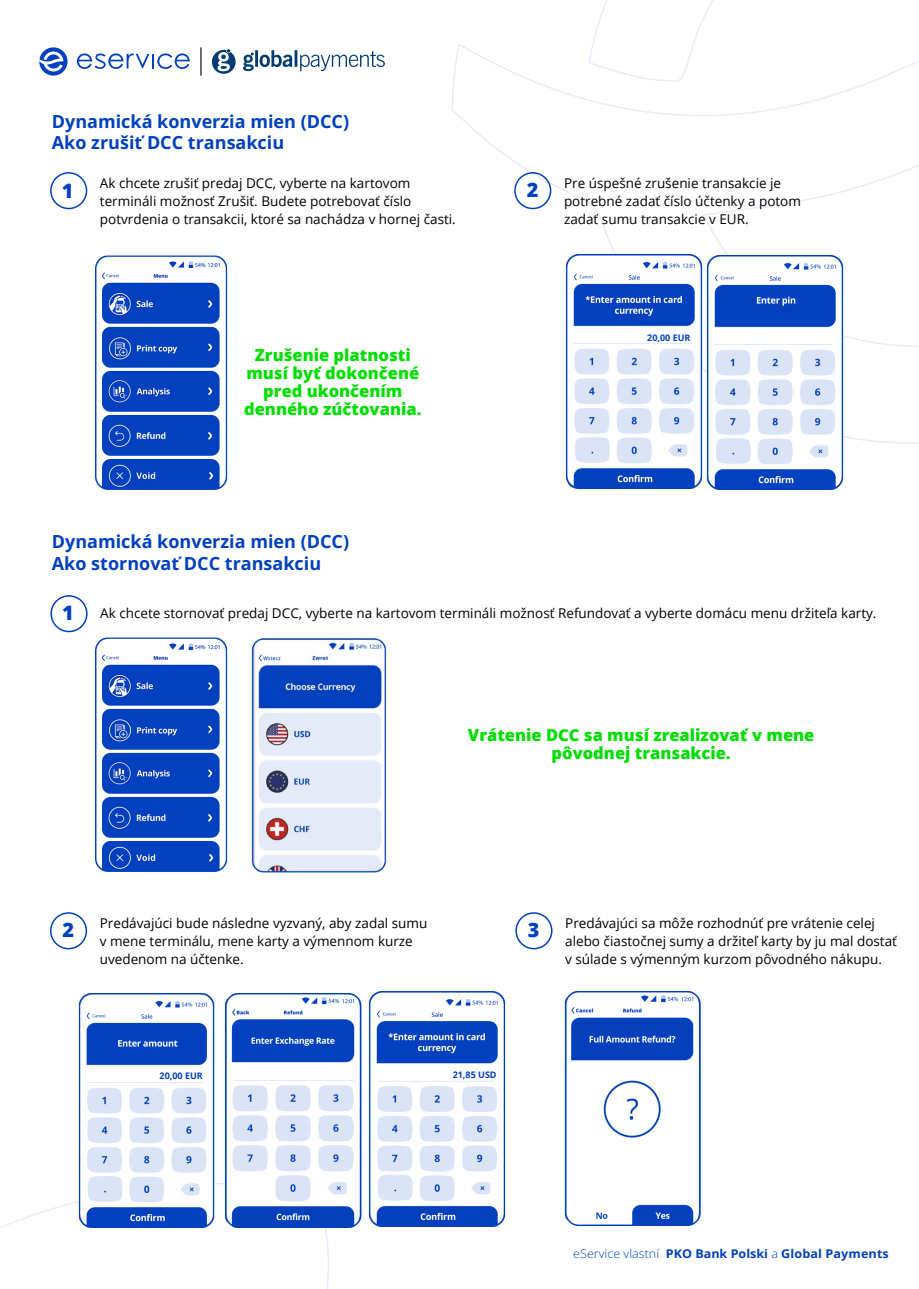
<style>
.page{position:relative;width:919px;height:1289px;background:#fff}
.page>*{position:absolute;margin:0;border:0;box-sizing:border-box;transform-origin:0 0}
.t1{font:800 19.95px "Open Sans";color:#0140be}
.t2{font:700 18px/21.6px "Open Sans";color:#0140be}
.t3{font:800 16.5px/18px "Open Sans";color:#00de02;text-align:center}
.t4{font:13.5px/18px "Open Sans";color:#000}
.t5{font:700 12px "Open Sans";letter-spacing:.01em;color:#0140be;scale:1.05 1}
.t6{font:700 9px "Open Sans";color:#0240be}
.s1{font-weight:300}
</style>
<div class="page">
<svg style="left:0;top:1208px;width:329px;height:80px"></svg>
<svg style="left:212px;top:49px;width:23px;height:25px"></svg>
<svg style="left:243px;top:50px;width:142px;height:21px"></svg>
<svg style="left:77px;top:53px;width:113px;height:16px"></svg>
<svg style="left:39px;top:47px;width:28px;height:29px"></svg>
<hr style="left:200px;top:47px;width:2px;height:29px;background:#414042">
<div style="left:50px;top:172px;width:37px;height:37px;border:2px solid #0140be;border-radius:50%"></div>
<img style="left:259px;top:638px;width:128px;height:234px">
<svg style="left:452px;top:0;width:466px;height:444px"></svg>
<img style="left:564px;top:991px;width:137px;height:235px">
<img style="left:70px;top:622px;width:189px;height:250px">
<img style="left:95px;top:255px;width:133px;height:235px">
<div style="left:51px;top:596px;width:36px;height:35px;background:#fff;border-radius:50%"></div>
<div style="left:50px;top:595px;width:38px;height:37px;border:2px solid #0140be;border-radius:50%"></div>
<div style="left:50px;top:912px;width:37px;height:37px;border:2px solid #0140be;border-radius:50%"></div>
<div style="left:515px;top:912px;width:37px;height:37px;border:2px solid #0140be;border-radius:50%"></div>
<img style="left:247px;top:993px;width:97px;height:259px">
<img style="left:734px;top:231px;width:141px;height:259px">
<div style="left:740px;top:306px;width:74px;height:14px;background:#0040be"></div>
<img style="left:344px;top:991px;width:162px;height:237px">
<img style="left:53px;top:993px;width:194px;height:259px">
<div style="left:147px;top:1069px;width:59px;height:11px;background:#fff"></div>
<div style="left:447px;top:1068px;width:51px;height:10px;background:#fff"></div>
<img style="left:540px;top:229px;width:194px;height:261px">
<div style="left:634px;top:332px;width:59px;height:10px;background:#fff"></div>
<h2 class="t2" style="left:52px;top:110px;width:299px">Dynamická konverzia mien (DCC)<br>Ako zrušiť DCC transakciu</h2>
<h1 class="t1" style="left:62px;top:175px;width:13px">1</h1>
<p class="t4" style="left:100px;top:173px;width:357px">Ak chcete zrušiť predaj DCC, vyberte na kartovom termináli možnosť Zrušiť. Budete potrebovať číslo potvrdenia o transakcii, ktoré sa nachádza v hornej časti.</p>
<h1 class="t1" style="left:526px;top:175px;width:13px">2</h1>
<p class="t4" style="left:564px;top:173px;width:238px">Pre úspešné zrušenie transakcie je potrebné zadať číslo účtenky a potom zadať sumu transakcie v EUR.</p>
<p class="t3" style="left:244px;top:345px;width:179px">Zrušenie platnosti musí byť dokončené pred ukončením denného zúčtovania.</p>
<h2 class="t2" style="left:52px;top:530px;width:299px">Dynamická konverzia mien (DCC)<br>Ako stornovať DCC transakciu</h2>
<p class="t6" style="left:647px;top:331px;width:45px">20,00 EUR</p>
<h1 class="t1" style="left:62px;top:597px;width:13px">1</h1>
<p class="t4" style="left:100px;top:604px;width:777px">Ak chcete stornovať predaj DCC, vyberte na kartovom termináli možnosť Refundovať a vyberte domácu menu držiteľa karty.</p>
<p class="t3" style="left:468px;top:725px;width:348px">Vrátenie DCC sa musí zrealizovať v mene pôvodnej transakcie.</p>
<h1 class="t1" style="left:63px;top:914px;width:13px">2</h1>
<p class="t4" style="left:100px;top:913px;width:329px">Predávajúci bude následne vyzvaný, aby zadal sumu v mene terminálu, mene karty a výmennom kurze uvedenom na účtenke.</p>
<h1 class="t1" style="left:528px;top:914px;width:13px">3</h1>
<p class="t4" style="left:565px;top:913px;width:333px">Predávajúci sa môže rozhodnúť pre vrátenie celej alebo čiastočnej sumy a držiteľ karty by ju mal dostať v súlade s výmenným kurzom pôvodného nákupu.</p>
<p class="t6" style="left:159px;top:1069px;width:45px">20,00 EUR</p>
<p class="t6" style="left:452px;top:1068px;width:45px">21,85 USD</p>
<p class="t5" style="left:573px;top:1245px;width:302px"><span class="s1">eService vlastní</span> PKO Bank Polski <span class="s1">a</span> Global Payments</p>
</div>
